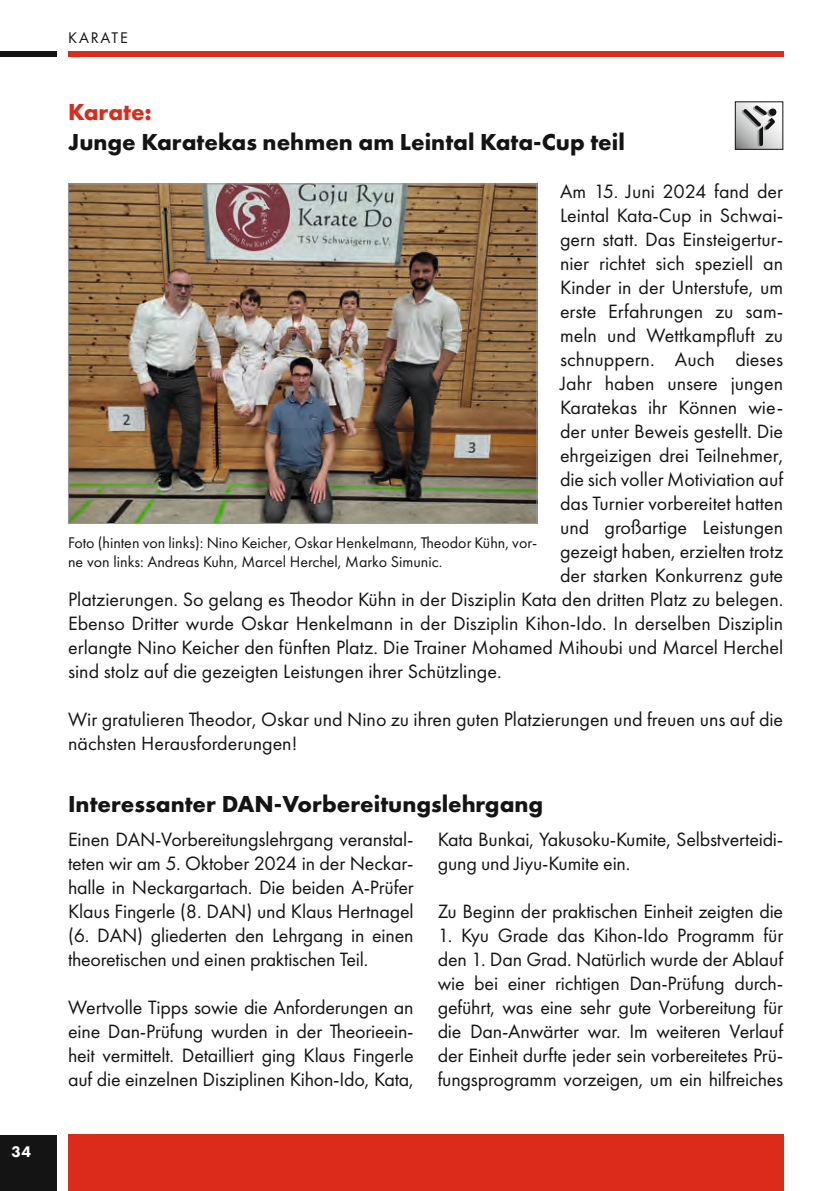
<style>
.page{position:relative;width:840px;height:1191px;background:#fff}
.page>*{position:absolute;margin:0;border:0;box-sizing:border-box;transform-origin:0 0}
.t1{font:700 24px "Futura PT";color:#131413}
.t2{font:700 24px "Futura PT";color:#dc2a1b}
.t3{font:20px/24px "Futura PT";color:#131413;text-align:justify}
.t4{font:16px/19.2px "Futura PT";color:#131413}
.t5{font:800 16px "Futura PT";color:#fff}
</style>
<div class="page">
<div style="left:0;top:1134px;width:57px;height:57px;background:#131413"></div>
<div style="left:68px;top:1134px;width:714px;height:57px;background:#dc2a1b"></div>
<div style="left:68px;top:51px;width:714px;height:6px;background:#dc2a1b"></div>
<div style="left:0;top:51px;width:57px;height:6px;background:#131413"></div>
<svg style="left:736px;top:103px;width:44px;height:45px"></svg>
<div style="left:734px;top:101px;width:48px;height:49px;border:1px solid #131413"></div>
<svg style="left:741px;top:105px;width:35px;height:42px"></svg>
<img style="left:70px;top:185px;width:465px;height:337px">
<div style="left:68px;top:183px;width:469px;height:341px;border:1px solid #999"></div>
<p class="t5" style="left:11px;top:1141px;width:21px">34</p>
<p class="t4" style="left:68px;top:28px;width:61px">KARATE</p>
<p class="t2" style="left:68px;top:96px;width:85px">Karate:</p>
<p class="t1" style="left:68px;top:126px;width:558px">Junge Karatekas nehmen am Leintal Kata-Cup teil</p>
<p class="t3" style="left:559px;top:179px;width:224px">Am 15. Juni 2024 fand der</p>
<p class="t3" style="left:559px;top:203px;width:224px">Leintal Kata-Cup in Schwai-</p>
<p class="t3" style="left:559px;top:227px;width:224px">gern statt. Das Einsteigertur-</p>
<p class="t3" style="left:559px;top:251px;width:224px">nier richtet sich speziell an</p>
<p class="t3" style="left:559px;top:275px;width:224px">Kinder in der Unterstufe, um</p>
<p class="t3" style="left:559px;top:299px;width:224px">erste Erfahrungen zu sam-</p>
<p class="t3" style="left:559px;top:323px;width:224px">meln und Wettkampfluft zu</p>
<p class="t3" style="left:559px;top:347px;width:224px">schnuppern. Auch dieses</p>
<p class="t3" style="left:559px;top:371px;width:224px">Jahr haben unsere jungen</p>
<p class="t3" style="left:559px;top:395px;width:224px">Karatekas ihr Können wie-</p>
<p class="t3" style="left:559px;top:419px;width:224px">der unter Beweis gestellt. Die</p>
<p class="t3" style="left:559px;top:443px;width:224px">ehrgeizigen drei Teilnehmer,</p>
<p class="t3" style="left:559px;top:467px;width:224px">die sich voller Motiviation auf</p>
<p class="t3" style="left:559px;top:491px;width:224px">das Turnier vorbereitet hatten</p>
<p class="t3" style="left:559px;top:515px;width:224px">und großartige Leistungen</p>
<p class="t3" style="left:559px;top:539px;width:224px">gezeigt haben, erzielten trotz</p>
<p class="t3" style="left:559px;top:563px;width:224px">der starken Konkurrenz gute</p>
<p class="t3" style="left:68px;top:587px;width:716px">Platzierungen. So gelang es Theodor Kühn in der Disziplin Kata den dritten Platz zu belegen.</p>
<p class="t3" style="left:68px;top:611px;width:716px">Ebenso Dritter wurde Oskar Henkelmann in der Disziplin Kihon-Ido. In derselben Disziplin</p>
<p class="t3" style="left:68px;top:635px;width:716px">erlangte Nino Keicher den fünften Platz. Die Trainer Mohamed Mihoubi und Marcel Herchel</p>
<p class="t3" style="left:68px;top:659px;width:434px">sind stolz auf die gezeigten Leistungen ihrer Schützlinge.</p>
<p class="t3" style="left:68px;top:707px;width:716px">Wir gratulieren Theodor, Oskar und Nino zu ihren guten Platzierungen und freuen uns auf die nächsten Herausforderungen!</p>
<p class="t4" style="left:68px;top:533px;width:470px">Foto (hinten von links): Nino Keicher, Oskar Henkelmann, Theodor Kühn, vor&shy;ne von links: Andreas Kuhn, Marcel Herchel, Marko Simunic.</p>
<p class="t1" style="left:68px;top:788px;width:476px">Interessanter DAN-Vorbereitungslehrgang</p>
<p class="t3" style="left:68px;top:827px;width:347px">Einen DAN-Vorbereitungslehrgang veranstal&shy;teten wir am 5. Oktober 2024 in der Neckar&shy;halle in Neckargartach. Die beiden A-Prüfer Klaus Fingerle (8. DAN) und Klaus Hertnagel (6. DAN) gliederten den Lehrgang in einen theoretischen und einen praktischen Teil.</p>
<p class="t3" style="left:68px;top:995px;width:347px">Wertvolle Tipps sowie die Anforderungen an eine Dan-Prüfung wurden in der Theorieein&shy;heit vermittelt. Detailliert ging Klaus Fingerle auf die einzelnen Disziplinen Kihon-Ido, Kata,</p>
<p class="t3" style="left:437px;top:827px;width:347px">Kata Bunkai, Yakusoku-Kumite, Selbstverteidi&shy;gung und Jiyu-Kumite ein.</p>
<p class="t3" style="left:437px;top:899px;width:347px">Zu Beginn der praktischen Einheit zeigten die</p>
<p class="t3" style="left:437px;top:923px;width:347px">1. Kyu Grade das Kihon-Ido Programm für den 1. Dan Grad. Natürlich wurde der Ablauf wie bei einer richtigen Dan-Prüfung durch&shy;geführt, was eine sehr gute Vorbereitung für die Dan-Anwärter war. Im weiteren Verlauf der Einheit durfte jeder sein vorbereitetes Prü&shy;fungsprogramm vorzeigen, um ein hilfreiches</p>
</div>
